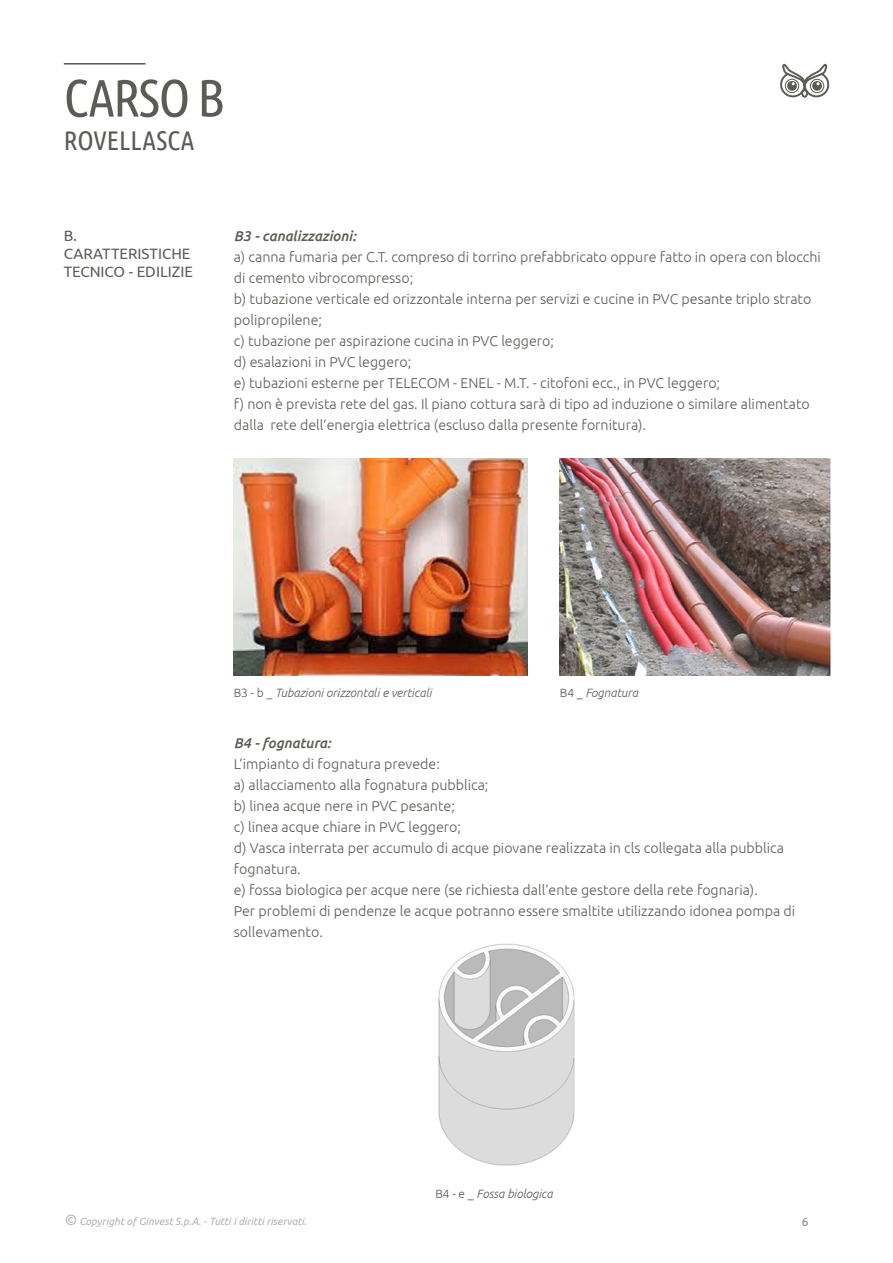
<style>
.page{position:relative;width:893px;height:1263px;background:#fff}
.page>*{position:absolute;margin:0;border:0;box-sizing:border-box;transform-origin:0 0}
.t1{font:52.5px "Ubuntu Condensed";letter-spacing:-.025em;color:#5c5b55}
.t2{font:27px "Ubuntu Condensed";color:#5c5b55}
.t3{font:15px/18px "Ubuntu";color:#5c5b55}
.t4{font:300 14.25px/21px "Ubuntu";color:#5d5c55}
.t5{font:italic 500 14.25px "Ubuntu";color:#5d5c55}
.t6{font:italic 300 12px "Ubuntu";color:#595857}
.t7{font:12px "Ubuntu";color:#878787}
.t8{font:italic 10.5px "Ubuntu";color:#b3b2b2}
.s1{font-style:normal}
.s2{font-size:15px}
</style>
<div class="page">
<svg style="left:780px;top:63px;width:50px;height:35px"></svg>
<div style="left:810px;top:79px;width:14px;height:14px;border:1px solid #5c5b55;border-radius:50%"></div>
<div style="left:785px;top:79px;width:14px;height:14px;border:1px solid #5c5b55;border-radius:50%"></div>
<div style="left:801px;top:89px;width:7px;height:9px;border:2px solid #5c5b55;border-radius:3px"></div>
<hr style="left:64px;top:64px;width:82px;height:1px;background:#000">
<img style="left:234px;top:458px;width:293px;height:217px">
<img style="left:560px;top:458px;width:270px;height:217px">
<img style="left:438px;top:943px;width:137px;height:223px">
<h1 class="t1" style="left:64px;top:66px;width:163px">CARSO B</h1>
<h2 class="t2" style="left:64px;top:124px;width:132px">ROVELLASCA</h2>
<p class="t3" style="left:64px;top:226px;width:131px">B.<br>CARATTERISTICHE<br>TECNICO - EDILIZIE</p>
<p class="t5" style="left:234px;top:227px;width:124px">B3 - canalizzazioni:</p>
<p class="t4" style="left:234px;top:246px;width:589px">a) canna fumaria per C.T. compreso di torrino prefabbricato oppure fatto in opera con blocchi di cemento vibrocompresso;<br>b) tubazione verticale ed orizzontale interna per servizi e cucine in PVC pesante triplo strato polipropilene;<br>c) tubazione per aspirazione cucina in PVC leggero;<br>d) esalazioni in PVC leggero;<br>e) tubazioni esterne per TELECOM - ENEL - M.T. - citofoni ecc., in PVC leggero;<br>f) non è prevista rete del gas. Il piano cottura sarà di tipo ad induzione o similare alimentato dalla rete dell’energia elettrica (escluso dalla presente fornitura).</p>
<p class="t6" style="left:234px;top:686px;width:200px"><span class="s1">B3 - b _</span> Tubazioni orizzontali e verticali</p>
<p class="t6" style="left:560px;top:686px;width:80px"><span class="s1">B4 _</span> Fognatura</p>
<p class="t5" style="left:234px;top:734px;width:99px">B4 - fognatura:</p>
<p class="t4" style="left:234px;top:753px;width:563px">L’impianto di fognatura prevede:<br>a) allacciamento alla fognatura pubblica;<br>b) linea acque nere in PVC pesante;<br>c) linea acque chiare in PVC leggero;<br>d) Vasca interrata per accumulo di acque piovane realizzata in cls collegata alla pubblica fognatura.<br>e) fossa biologica per acque nere (se richiesta dall’ente gestore della rete fognaria).<br>Per problemi di pendenze le acque potranno essere smaltite utilizzando idonea pompa di sollevamento.</p>
<p class="t6" style="left:435px;top:1186px;width:119px"><span class="s1">B4 - e _</span> Fossa biologica</p>
<p class="t8" style="left:64px;top:1215px;width:244px"><span class="s2">©</span> Copyright of Ginvest S.p.A. - Tutti i diritti riservati.</p>
<p class="t7" style="left:802px;top:1214px;width:8px">6</p>
</div>
